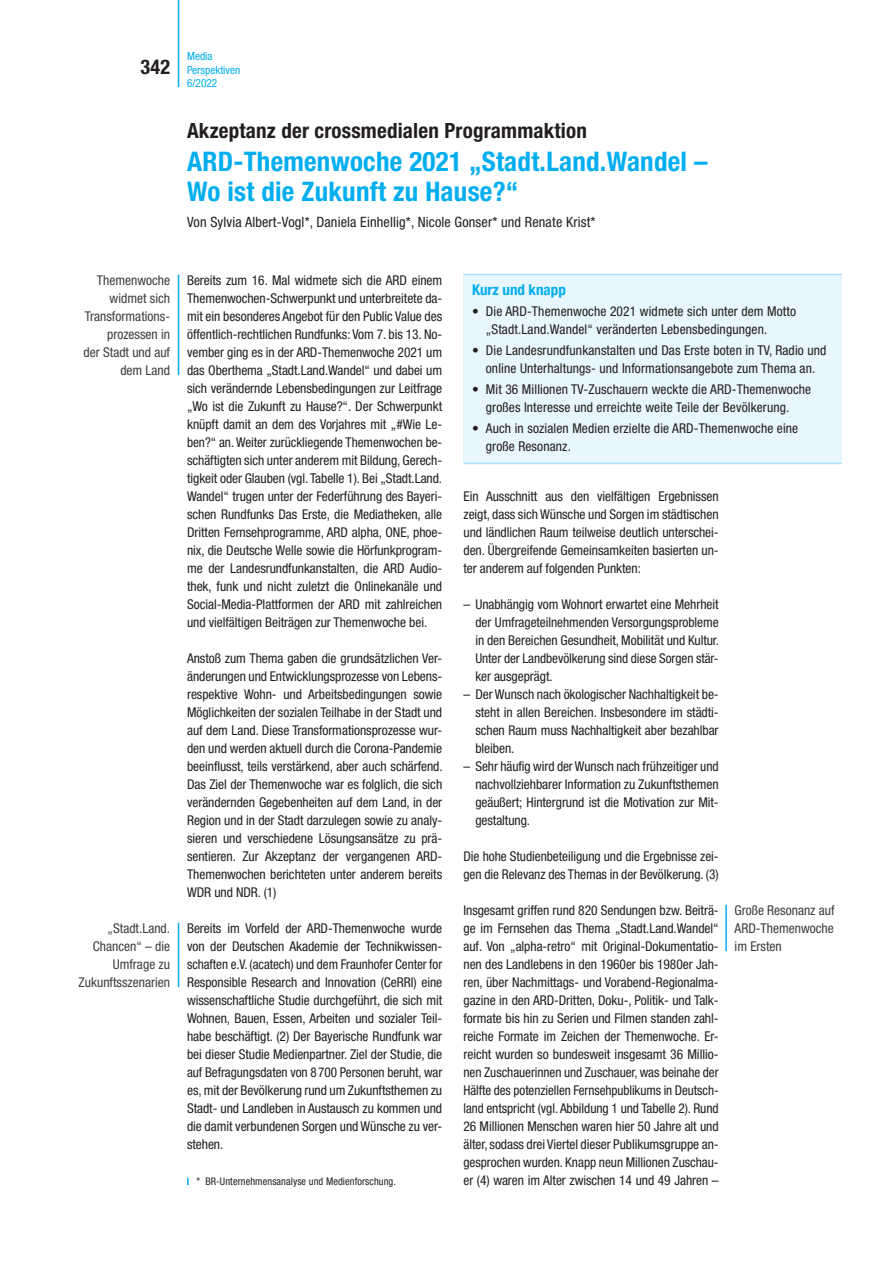
<style>
.page{position:relative;width:893px;height:1263px;background:#fff}
.page>*{position:absolute;margin:0;border:0;box-sizing:border-box;transform-origin:0 0}
.t1{font:700 condensed 27px/30px "Helvetica Neue LT Std";letter-spacing:.01em;color:#00aeef}
.t2{font:700 condensed 21px "Helvetica Neue LT Std";letter-spacing:.01em;color:#231f20}
.t3{font:700 condensed 20.25px "Helvetica Neue LT Std";color:#231f20}
.t4{font:700 condensed 15px "Helvetica Neue LT Std";color:#00aeef}
.t5{font:condensed 14.25px "Helvetica Neue LT Std";letter-spacing:.01em;color:#231f20}
.t6{font:condensed 13.5px/18px "Helvetica Neue LT Std";letter-spacing:-.005em;color:#231f20;text-align:justify}
.t7{font:condensed 13.5px/18px "Helvetica Neue LT Std";color:#3e3e3f;text-align:right}
.t8{font:condensed 11.25px/13.5px "Helvetica Neue LT Std";color:#00aeef}
.t9{font:condensed 10.5px "Helvetica Neue LT Std";letter-spacing:.01em;color:#231f20}
</style>
<div class="page">
<hr style="left:178px;top:0;width:1px;height:87px;background:#00aeef">
<div style="left:463px;top:274px;width:379px;height:189px;background:#e8f6fd"></div>
<hr style="left:463px;top:274px;width:379px;height:1px;background:#aae0f9">
<hr style="left:463px;top:463px;width:379px;height:1px;background:#aae0f9">
<hr style="left:178px;top:275px;width:1px;height:100px;background:#00aeef">
<hr style="left:178px;top:923px;width:1px;height:64px;background:#00aeef">
<hr style="left:725px;top:905px;width:2px;height:46px;background:#00aeef">
<svg style="left:187px;top:1178px;width:2px;height:7px"></svg>
<h3 class="t3" style="left:140px;top:54px;width:31px">342</h3>
<p class="t8" style="left:187px;top:49px;width:55px">Media<br>Perspektiven<br>6/2022</p>
<h2 class="t2" style="left:187px;top:118px;width:401px">Akzeptanz der crossmedialen Programmaktion</h2>
<h1 class="t1" style="left:187px;top:146px;width:522px">ARD-Themenwoche 2021 „Stadt.Land.Wandel –<br>Wo ist die Zukunft zu Hause?“</h1>
<p class="t5" style="left:187px;top:214px;width:410px">Von Sylvia Albert-Vogl*, Daniela Einhellig*, Nicole Gonser* und Renate Krist*</p>
<p class="t7" style="left:84px;top:271px;width:88px">Themenwoche widmet sich<br>Transformations&shy;prozessen in<br>der Stadt und auf dem Land</p>
<p class="t7" style="left:79px;top:919px;width:93px">„Stadt.Land.<br>Chancen“ – die<br>Umfrage zu<br>Zukunftsszenarien</p>
<p class="t6" style="left:187px;top:271px;width:257px">Bereits zum 16. Mal widmete sich die ARD einem Themenwochen-Schwerpunkt und unterbreitete da&shy;mit ein besonderes Angebot für den Public Value des öffentlich-rechtlichen Rundfunks: Vom 7. bis 13. No&shy;vember ging es in der ARD-Themenwoche 2021 um das Oberthema „Stadt.Land.Wandel“ und dabei um sich verändernde Lebensbedingungen zur Leitfrage „Wo ist die Zukunft zu Hause?“. Der Schwerpunkt knüpft damit an dem des Vorjahres mit „#Wie Le&shy;ben?“ an. Weiter zurückliegende Themenwochen be&shy;schäftigten sich unter anderem mit Bildung, Gerech&shy;tigkeit oder Glauben (vgl. Tabelle 1). Bei „Stadt.Land.<br>Wandel“ trugen unter der Federführung des Bayeri&shy;schen Rundfunks Das Erste, die Mediatheken, alle Dritten Fernsehprogramme, ARD alpha, ONE, phoe&shy;nix, die Deutsche Welle sowie die Hörfunkprogram&shy;me der Landesrundfunkanstalten, die ARD Audio&shy;thek, funk und nicht zuletzt die Onlinekanäle und Social-Media-Plattformen der ARD mit zahlreichen und vielfältigen Beiträgen zur Themenwoche bei.</p>
<p class="t6" style="left:187px;top:649px;width:257px">Anstoß zum Thema gaben die grundsätzlichen Ver&shy;änderungen und Entwicklungsprozesse von Lebens&shy;respektive Wohn- und Arbeitsbedingungen sowie Möglichkeiten der sozialen Teilhabe in der Stadt und auf dem Land. Diese Transformationsprozesse wur&shy;den und werden aktuell durch die Corona-Pandemie beeinflusst, teils verstärkend, aber auch schärfend.<br>Das Ziel der Themenwoche war es folglich, die sich verändernden Gegebenheiten auf dem Land, in der Region und in der Stadt darzulegen sowie zu analy&shy;sieren und verschiedene Lösungsansätze zu prä&shy;sentieren. Zur Akzeptanz der vergangenen ARD-Themenwochen berichteten unter anderem bereits WDR und NDR. (1)</p>
<p class="t6" style="left:187px;top:919px;width:257px">Bereits im Vorfeld der ARD-Themenwoche wurde von der Deutschen Akademie der Technikwissen&shy;schaften e.V. (acatech) und dem Fraunhofer Center for Responsible Research and Innovation (CeRRI) eine wissenschaftliche Studie durchgeführt, die sich mit Wohnen, Bauen, Essen, Arbeiten und sozialer Teil&shy;habe beschäftigt. (2) Der Bayerische Rundfunk war bei dieser Studie Medienpartner. Ziel der Studie, die auf Befragungsdaten von 8700 Personen beruht, war es, mit der Bevölkerung rund um Zukunftsthemen zu Stadt- und Landleben in Austausch zu kommen und die damit verbundenen Sorgen und Wünsche zu ver&shy;stehen.</p>
<p class="t9" style="left:196px;top:1175px;width:201px">* BR-Unternehmensanalyse und Medienforschung.</p>
<p class="t4" style="left:472px;top:280px;width:95px">Kurz und knapp</p>
<p class="t6" style="left:486px;top:302px;width:312px;text-indent:-14px">• Die ARD-Themenwoche 2021 widmete sich unter dem Motto „Stadt.Land.Wandel“ veränderten Lebensbedingungen.</p>
<p class="t6" style="left:472px;top:341px;width:356px;text-align:center">• Die Landesrundfunkanstalten und Das Erste boten in TV, Radio und online Unterhaltungs- und Informationsangebote zum Thema an.</p>
<p class="t6" style="left:472px;top:380px;width:341px;text-align:center">• Mit 36 Millionen TV-Zuschauern weckte die ARD-Themenwoche großes Interesse und erreichte weite Teile der Bevölkerung.</p>
<p class="t6" style="left:486px;top:419px;width:314px;text-indent:-14px">• Auch in sozialen Medien erzielte die ARD-Themenwoche eine große Resonanz.</p>
<p class="t6" style="left:463px;top:487px;width:257px">Ein Ausschnitt aus den vielfältigen Ergebnissen zeigt, dass sich Wünsche und Sorgen im städtischen und ländlichen Raum teilweise deutlich unterschei&shy;den. Übergreifende Gemeinsamkeiten basierten un&shy;ter anderem auf folgenden Punkten:</p>
<p class="t6" style="left:475px;top:595px;width:245px;text-indent:-12px">– Unabhängig vom Wohnort erwartet eine Mehrheit der Umfrageteilnehmenden Versorgungsprobleme in den Bereichen Gesundheit, Mobilität und Kultur.<br>Unter der Landbevölkerung sind diese Sorgen stär&shy;ker ausgeprägt.</p>
<p class="t6" style="left:475px;top:685px;width:245px;text-indent:-12px">– Der Wunsch nach ökologischer Nachhaltigkeit be&shy;steht in allen Bereichen. Insbesondere im städti&shy;schen Raum muss Nachhaltigkeit aber bezahlbar bleiben.</p>
<p class="t6" style="left:475px;top:757px;width:245px;text-indent:-12px">– Sehr häufig wird der Wunsch nach frühzeitiger und nachvollziehbarer Information zu Zukunftsthemen geäußert; Hintergrund ist die Motivation zur Mit&shy;gestaltung.</p>
<p class="t6" style="left:463px;top:847px;width:257px">Die hohe Studienbeteiligung und die Ergebnisse zei&shy;gen die Relevanz des Themas in der Bevölkerung. (3)</p>
<p class="t6" style="left:463px;top:901px;width:257px">Insgesamt griffen rund 820 Sendungen bzw. Beiträ&shy;ge im Fernsehen das Thema „Stadt.Land.Wandel“ auf. Von „alpha-retro“ mit Original-Dokumentatio&shy;nen des Landlebens in den 1960er bis 1980er Jah&shy;ren, über Nachmittags- und Vorabend-Regionalma&shy;gazine in den ARD-Dritten, Doku-, Politik- und Talk&shy;formate bis hin zu Serien und Filmen standen zahl&shy;reiche Formate im Zeichen der Themenwoche. Er&shy;reicht wurden so bundesweit insgesamt 36 Millio&shy;nen Zuschauerinnen und Zuschauer, was beinahe der Hälfte des potenziellen Fernsehpublikums in Deutsch&shy;land entspricht (vgl. Abbildung 1 und Tabelle 2). Rund 26 Millionen Menschen waren hier 50 Jahre alt und älter, sodass drei Viertel dieser Publikumsgruppe an&shy;gesprochen wurden. Knapp neun Millionen Zuschau&shy;er (4) waren im Alter zwischen 14 und 49 Jahren –</p>
<p class="t7" style="left:735px;top:901px;width:101px;text-align:justify">Große Resonanz auf ARD-Themenwoche im Ersten</p>
</div>
